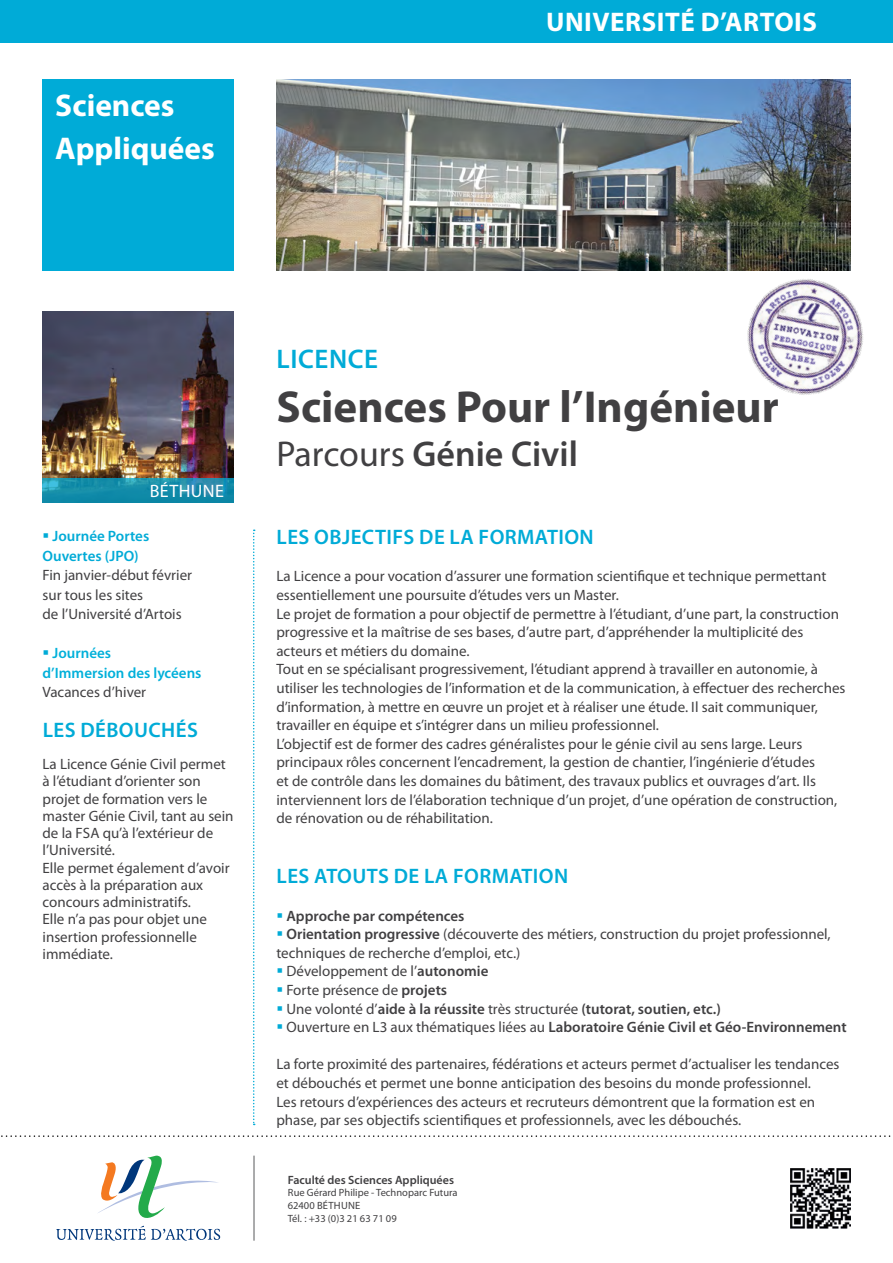
<style>
.page{position:relative;width:893px;height:1263px;background:#fff}
.page>*{position:absolute;margin:0;border:0;box-sizing:border-box;transform-origin:0 0}
.t1{font:700 45px "Myriad Pro";color:#414042}
.t2{font:600 36px "Myriad Pro";color:#414042}
.t3{font:700 31.5px/43.2px "Myriad Pro";color:#fff}
.t4{font:700 27px "Myriad Pro";letter-spacing:.02em;color:#fff}
.t5{font:600 27px "Myriad Pro";letter-spacing:.02em;color:#00abd7}
.t6{font:600 21px "Myriad Pro";letter-spacing:.02em;color:#00abd7}
.t7{font:18px "Myriad Pro";letter-spacing:.02em;color:#fff}
.t8{font:15px/18.6px "Myriad Pro";color:#414042}
.t9{font:600 15px "Myriad Pro";color:#414042}
.t10{font:600 15px/19.5px "Myriad Pro";color:#00b0da}
.t11{font:600 15px/19.5px "Myriad Pro";color:#00abd7}
.t12{font:600 12px "Myriad Pro";color:#414042}
.t13{font:10.5px/12.6px "Myriad Pro";color:#414042}
.s1{color:#00abd7}
.s2{font-weight:400}
.s3{font-weight:600}
</style>
<div class="page">
<svg style="left:56px;top:1226px;width:164px;height:15px"></svg>
<svg style="left:98px;top:1155px;width:120px;height:63px"></svg>
<hr style="left:254px;top:1155px;width:1px;height:86px;background:#58595b">
<div style="left:43px;top:80px;width:191px;height:191px;background:#00abd7"></div>
<div style="left:0;top:0;width:893px;height:43px;background:#00abd7"></div>
<svg style="left:253px;top:529px;width:2px;height:596px"></svg>
<img style="left:43px;top:311px;width:191px;height:167px">
<svg style="left:43px;top:478px;width:191px;height:25px;background:#178dab"></svg>
<img style="left:276px;top:80px;width:574px;height:191px">
<img style="left:721px;top:253px;width:142px;height:142px">
<svg style="left:1px;top:1135px;width:890px;height:2px"></svg>
<img style="left:790px;top:1168px;width:60px;height:60px">
<h3 class="t3" style="left:55px;top:83px;width:161px">Sciences<br>Appliquées</h3>
<h3 class="t4" style="left:546px;top:5px;width:272px">UNIVERSITÉ D’ARTOIS</h3>
<p class="t7" style="left:150px;top:480px;width:76px">BÉTHUNE</p>
<p class="t11" style="left:43px;top:526px;width:108px">▪ Journée Portes<br>Ouvertes (JPO)</p>
<p class="t8" style="left:43px;top:565px;width:151px;line-height:19.5px">Fin janvier-début février sur tous les sites<br>de l’Université d’Artois</p>
<p class="t10" style="left:43px;top:643px;width:161px"><span class="s1">▪</span> Journées<br>d’Immersion des lycéens</p>
<p class="t8" style="left:43px;top:682px;width:105px">Vacances d’hiver</p>
<h3 class="t6" style="left:43px;top:716px;width:157px">LES DÉBOUCHÉS</h3>
<p class="t8" style="left:43px;top:755px;width:193px;line-height:17.2px">La Licence Génie Civil permet à l’étudiant d’orienter son projet de formation vers le master Génie Civil, tant au sein de la FSA qu’à l’extérieur de l’Université.<br>Elle permet également d’avoir accès à la préparation aux concours administratifs.<br>Elle n’a pas pour objet une insertion professionnelle immédiate.</p>
<h3 class="t5" style="left:277px;top:342px;width:103px">LICENCE</h3>
<h1 class="t1" style="left:276px;top:378px;width:504px">Sciences Pour l’Ingénieur</h1>
<h2 class="t2" style="left:276px;top:431px;width:303px"><span class="s2">Parcours</span> Génie Civil</h2>
<h3 class="t6" style="left:277px;top:524px;width:319px">LES OBJECTIFS DE LA FORMATION</h3>
<p class="t8" style="left:276px;top:567px;width:571px">La Licence a pour vocation d’assurer une formation scientifique et technique permettant essentiellement une poursuite d’études vers un Master.<br>Le projet de formation a pour objectif de permettre à l’étudiant, d’une part, la construction progressive et la maîtrise de ses bases, d’autre part, d’appréhender la multiplicité des acteurs et métiers du domaine.<br>Tout en se spécialisant progressivement, l’étudiant apprend à travailler en autonomie, à utiliser les technologies de l’information et de la communication, à effectuer des recherches d’information, à mettre en œuvre un projet et à réaliser une étude. Il sait communiquer, travailler en équipe et s’intégrer dans un milieu professionnel.<br>L’objectif est de former des cadres généralistes pour le génie civil au sens large. Leurs principaux rôles concernent l’encadrement, la gestion de chantier, l’ingénierie d’études<br>et de contrôle dans les domaines du bâtiment, des travaux publics et ouvrages d’art. Ils interviennent lors de l’élaboration technique d’un projet, d’une opération de construction, de rénovation ou de réhabilitation.</p>
<h3 class="t6" style="left:277px;top:863px;width:293px">LES ATOUTS DE LA FORMATION</h3>
<p class="t9" style="left:276px;top:906px;width:190px"><span class="s1">▪</span> Approche par compétences</p>
<p class="t8" style="left:276px;top:924px;width:556px"><span class="s1">▪</span> <span class="s3">Orientation progressive</span> (découverte des métiers, construction du projet professionnel, techniques de recherche d’emploi, etc.)</p>
<p class="t8" style="left:276px;top:962px;width:214px"><span class="s1">▪</span> Développement de l’<span class="s3">autonomie</span></p>
<p class="t8" style="left:276px;top:980px;width:172px"><span class="s1">▪</span> Forte présence de <span class="s3">projets</span></p>
<p class="t9" style="left:276px;top:999px;width:446px"><span class="s1">▪</span> <span class="s2">Une volonté d’</span>aide à la réussite <span class="s2">très structurée</span> (tutorat, soutien, etc.)</p>
<p class="t9" style="left:276px;top:1017px;width:572px"><span class="s1">▪</span> <span class="s2">Ouverture en L3 aux thématiques liées au</span> Laboratoire Génie Civil et Géo-Environnement</p>
<p class="t8" style="left:276px;top:1055px;width:565px">La forte proximité des partenaires, fédérations et acteurs permet d’actualiser les tendances et débouchés et permet une bonne anticipation des besoins du monde professionnel.<br>Les retours d’expériences des acteurs et recruteurs démontrent que la formation est en phase, par ses objectifs scientifiques et professionnels, avec les débouchés.</p>
<p class="t12" style="left:288px;top:1172px;width:168px">Faculté des Sciences Appliquées</p>
<p class="t13" style="left:288px;top:1186px;width:171px">Rue Gérard Philipe - Technoparc Futura<br>62400 BÉTHUNE<br>Tél. : +33 (0)3 21 63 71 09</p>
</div>
